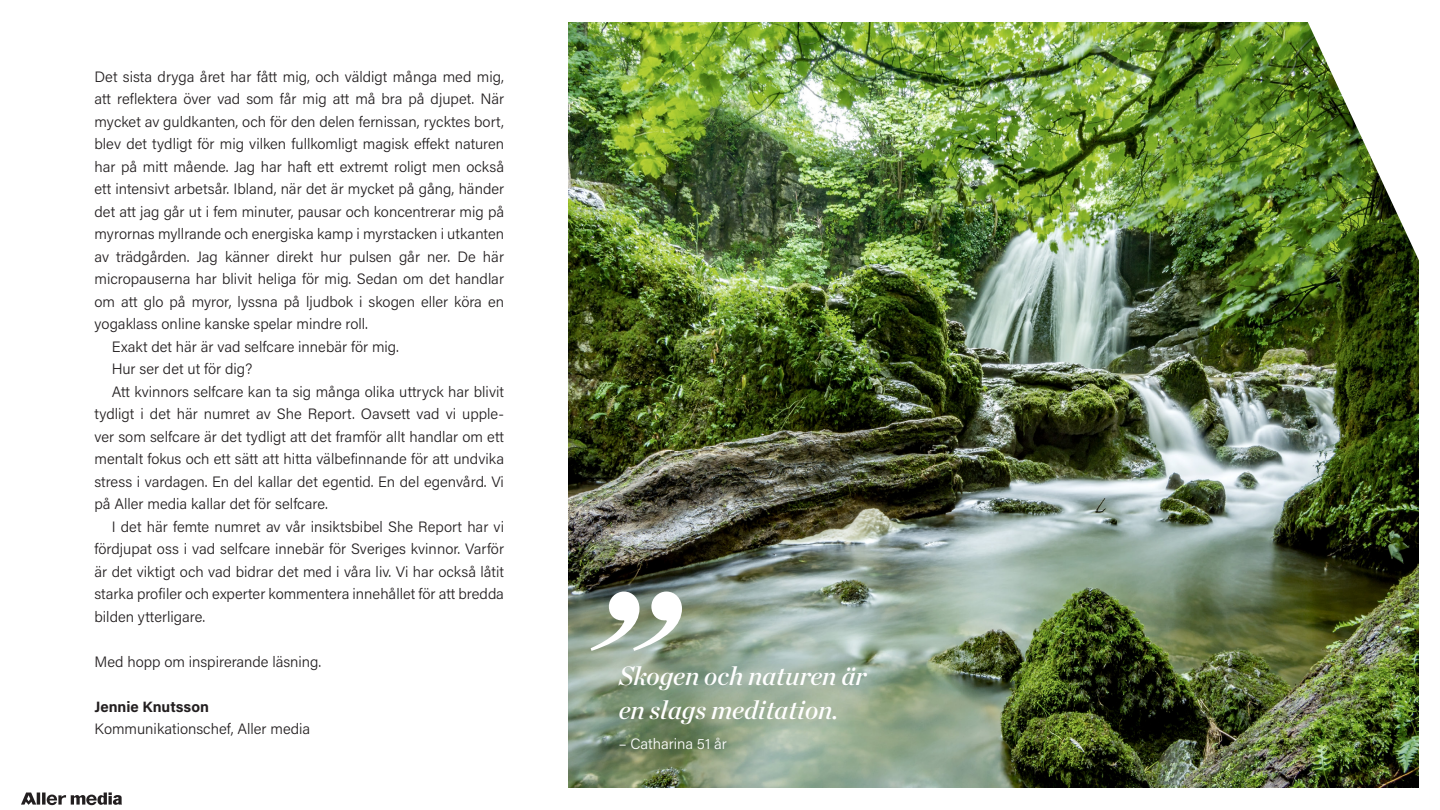
<style>
.page{position:relative;width:1440px;height:810px;background:#fff}
.page>*{position:absolute;margin:0;border:0;box-sizing:border-box;transform-origin:0 0}
._05_Citat_Chronicle{font:italic 225px "Chronicle Display Semi";color:#fff}
._05_Citat_Chronicle-2{font:italic 26.25px/33.8px "Chronicle Display Semi";color:#fff}
._03_Body_Acumin_Pro{font:300 15px/22.5px "Acumin Pro";color:#231f20;text-align:justify}
._03_Body_Acumin_Inde{font:300 15px/22.5px "Acumin Pro";color:#231f20;text-align:justify}
._03_Body_Acumin_Pro-2{font:700 15px "Acumin Pro";color:#231f20}
._05_Citat_Namn{font:300 15px "Acumin Pro";color:#fff}
</style>
<div class="page">
<svg style="left:42px;top:793px;width:4px;height:12px"></svg>
<svg style="left:21px;top:793px;width:19px;height:12px"></svg>
<svg style="left:47px;top:792px;width:75px;height:13px"></svg>
<img style="left:568px;top:22px;width:851px;height:766px">
<img style="left:1298px;top:22px;width:121px;height:284px">
<p class="_03_Body_Acumin_Pro" style="left:94px;top:64px;width:411px">Det sista dryga året har fått mig, och väldigt många med mig, att reflektera över vad som får mig att må bra på djupet. När mycket av guldkanten, och för den delen fernissan, rycktes bort, blev det tydligt för mig vilken fullkomligt magisk effekt naturen har på mitt mående. Jag har haft ett extremt roligt men också ett intensivt arbetsår. Ibland, när det är mycket på gång, händer det att jag går ut i fem minuter, pausar och koncentrerar mig på myrornas myllrande och energiska kamp i myrstacken i utkanten av trädgården. Jag känner direkt hur pulsen går ner. De här micropauserna har blivit heliga för mig. Sedan om det handlar om att glo på myror, lyssna på ljudbok i skogen eller köra en yogaklass online kanske spelar mindre roll.</p>
<p class="_03_Body_Acumin_Inde" style="left:112px;top:334px;width:289px">Exakt det här är vad selfcare innebär för mig.</p>
<p class="_03_Body_Acumin_Inde" style="left:112px;top:357px;width:142px">Hur ser det ut för dig?</p>
<p class="_03_Body_Acumin_Inde" style="left:94px;top:379px;width:411px;text-indent:17px">Att kvinnors selfcare kan ta sig många olika uttryck har blivit tydligt i det här numret av She Report. Oavsett vad vi upple&shy;ver som selfcare är det tydligt att det framför allt handlar om ett mentalt fokus och ett sätt att hitta välbefinnande för att undvika stress i vardagen. En del kallar det egentid. En del egenvård. Vi på Aller media kallar det för selfcare.</p>
<p class="_03_Body_Acumin_Inde" style="left:94px;top:514px;width:411px;text-indent:17px">I det här femte numret av vår insiktsbibel She Report har vi fördjupat oss i vad selfcare innebär för Sveriges kvinnor. Varför är det viktigt och vad bidrar det med i våra liv. Vi har också låtit starka profiler och experter kommentera innehållet för att bredda bilden ytterligare.</p>
<p class="_03_Body_Acumin_Pro" style="left:94px;top:649px;width:228px">Med hopp om inspirerande läsning.</p>
<p class="_03_Body_Acumin_Pro-2" style="left:94px;top:696px;width:116px">Jennie Knutsson</p>
<p class="_03_Body_Acumin_Pro" style="left:94px;top:717px;width:217px">Kommunikationschef, Aller media</p>
<p class="_05_Citat_Chronicle" style="left:574px;top:492px;width:97px">”</p>
<p class="_05_Citat_Chronicle-2" style="left:619px;top:657px;width:249px">Skogen och naturen är en slags meditation.</p>
<p class="_05_Citat_Namn" style="left:619px;top:734px;width:110px">– Catharina 51 år</p>
</div>
